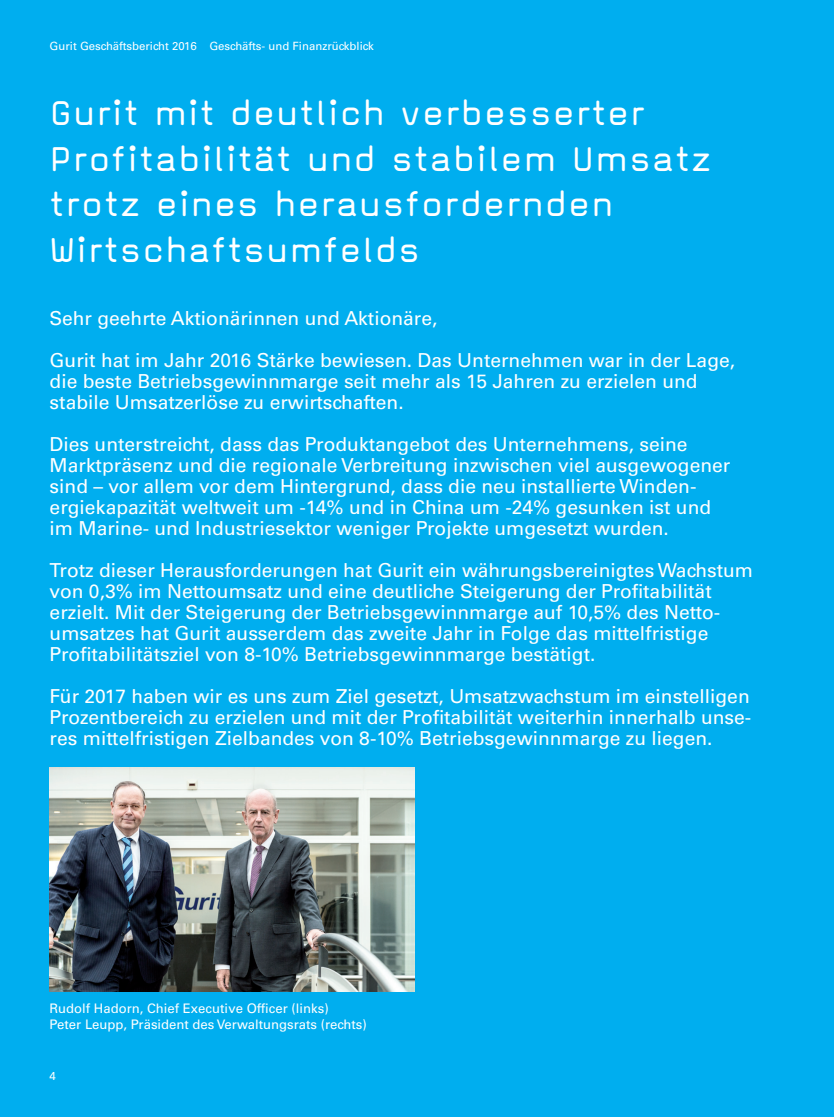
<style>
.page{position:relative;width:834px;height:1117px;background:#fff}
.page>*{position:absolute;margin:0;border:0;box-sizing:border-box;transform-origin:0 0}
.t1{font:40.25px/45.5px "Magda Clean";letter-spacing:.02em;color:#fff}
.t2{font:19.25px/21px "Univers LT Std";color:#fff}
.t3{font:13.12px/15.8px "Univers LT Std";color:#fff}
.t4{font:11.38px "Univers LT Std";color:#fff}
</style>
<div class="page">
<div style="left:0;top:0;width:833px;height:1116px;background:#00aeef"></div>
<img style="left:50px;top:767px;width:364px;height:224px">
<p class="t4" style="left:50px;top:40px;width:325px">Gurit Geschäftsbericht 2016 Geschäfts- und Finanzrückblick</p>
<h1 class="t1" style="left:50px;top:90px;width:663px">Gurit mit deutlich verbesserter<br>Profitabilität und stabilem Umsatz trotz eines herausfordernden<br>Wirtschaftsumfelds</h1>
<p class="t2" style="left:50px;top:297px;width:687px;line-height:42px">Sehr geehrte Aktionärinnen und Aktionäre,<br>Gurit hat im Jahr 2016 Stärke bewiesen. Das Unternehmen war in der Lage,</p>
<p class="t2" style="left:50px;top:370px;width:649px">die beste Betriebsgewinnmarge seit mehr als 15 Jahren zu erzielen und stabile Umsatzerlöse zu erwirtschaften.</p>
<p class="t2" style="left:50px;top:433px;width:682px">Dies unterstreicht, dass das Produktangebot des Unternehmens, seine Marktpräsenz und die regionale Verbreitung inzwischen viel ausgewogener sind – vor allem vor dem Hintergrund, dass die neu installierte Winden&shy;ergiekapazität weltweit um -14% und in China um -24% gesunken ist und im Marine- und Industriesektor weniger Projekte umgesetzt wurden.</p>
<p class="t2" style="left:50px;top:559px;width:704px">Trotz dieser Herausforderungen hat Gurit ein währungsbereinigtes Wachstum von 0,3% im Nettoumsatz und eine deutliche Steigerung der Profitabilität erzielt. Mit der Steigerung der Betriebsgewinnmarge auf 10,5% des Netto&shy;umsatzes hat Gurit ausserdem das zweite Jahr in Folge das mittelfristige Profitabilitätsziel von 8-10% Betriebsgewinnmarge bestätigt.</p>
<p class="t2" style="left:50px;top:685px;width:703px;text-align:justify">Für 2017 haben wir es uns zum Ziel gesetzt, Umsatzwachstum im einstelligen Prozentbereich zu erzielen und mit der Profitabilität weiterhin innerhalb unse&shy;res mittelfristigen Zielbandes von 8-10% Betriebsgewinnmarge zu liegen.</p>
<p class="t3" style="left:50px;top:1000px;width:318px">Rudolf Hadorn, Chief Executive Officer (links)<br>Peter Leupp, Präsident des Verwaltungsrats (rechts)</p>
<p class="t4" style="left:50px;top:1068px;width:8px">4</p>
</div>
